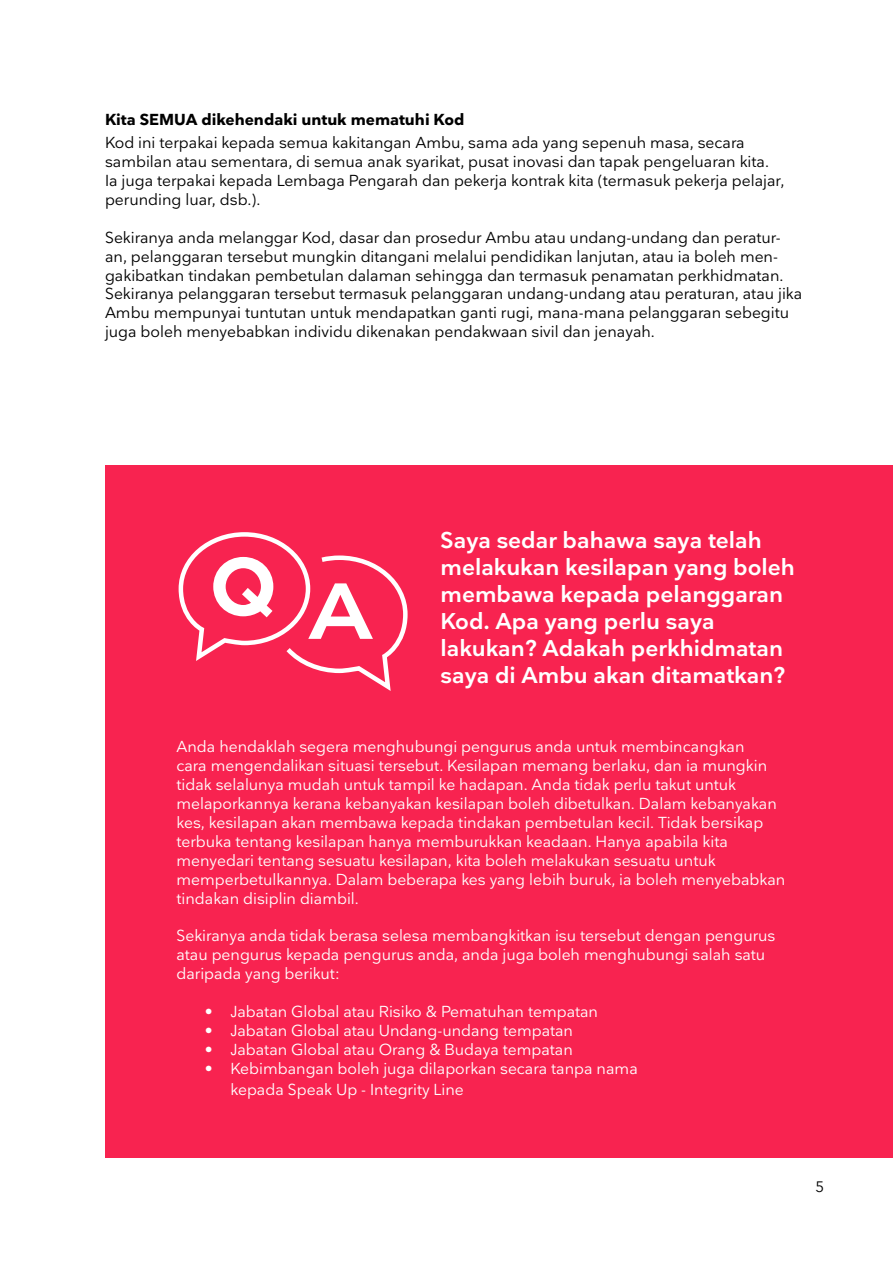
<style>
.page{position:relative;width:893px;height:1263px;background:#fff}
.page>*{position:absolute;margin:0;border:0;box-sizing:border-box;transform-origin:0 0}
.t1{font:700 84.45px "Noir No 1";color:#fff}
.t2{font:600 22.5px/27px "Nationale";color:#fff}
.t3{font:15.75px/18.9px "Nationale";color:#fff}
.t4{font:15.75px/18.9px "Nationale";color:#000}
.t5{font:700 15.75px "Nationale";color:#000}
.t6{font:15px "Nationale";color:#000}
</style>
<div class="page">
<div style="left:105px;top:465px;width:788px;height:693px;background:#f82350"></div>
<svg style="left:179px;top:532px;width:229px;height:159px"></svg>
<p class="t5" style="left:105px;top:109px;width:361px">Kita SEMUA dikehendaki untuk mematuhi Kod</p>
<p class="t4" style="left:105px;top:133px;width:681px">Kod ini terpakai kepada semua kakitangan Ambu, sama ada yang sepenuh masa, secara sambilan atau sementara, di semua anak syarikat, pusat inovasi dan tapak pengeluaran kita.<br>Ia juga terpakai kepada Lembaga Pengarah dan pekerja kontrak kita (termasuk pekerja pelajar, perunding luar, dsb.).</p>
<p class="t4" style="left:105px;top:227px;width:699px">Sekiranya anda melanggar Kod, dasar dan prosedur Ambu atau undang-undang dan peratur&shy;an, pelanggaran tersebut mungkin ditangani melalui pendidikan lanjutan, atau ia boleh men&shy;gakibatkan tindakan pembetulan dalaman sehingga dan termasuk penamatan perkhidmatan.<br>Sekiranya pelanggaran tersebut termasuk pelanggaran undang-undang atau peraturan, atau jika Ambu mempunyai tuntutan untuk mendapatkan ganti rugi, mana-mana pelanggaran sebegitu juga boleh menyebabkan individu dikenakan pendakwaan sivil dan jenayah.</p>
<h1 class="t1" style="left:210px;top:523px;width:164px">Q <sub>A</sub></h1>
<h2 class="t2" style="left:440px;top:526px;width:356px">Saya sedar bahawa saya telah melakukan kesilapan yang boleh membawa kepada pelanggaran<br>Kod. Apa yang perlu saya lakukan? Adakah perkhidmatan saya di Ambu akan ditamatkan?</h2>
<p class="t3" style="left:176px;top:737px;width:610px">Anda hendaklah segera menghubungi pengurus anda untuk membincangkan<br>cara mengendalikan situasi tersebut. Kesilapan memang berlaku, dan ia mungkin tidak selalunya mudah untuk tampil ke hadapan. Anda tidak perlu takut untuk melaporkannya kerana kebanyakan kesilapan boleh dibetulkan. Dalam kebanyakan kes, kesilapan akan membawa kepada tindakan pembetulan kecil. Tidak bersikap terbuka tentang kesilapan hanya memburukkan keadaan. Hanya apabila kita menyedari tentang sesuatu kesilapan, kita boleh melakukan sesuatu untuk memperbetulkannya. Dalam beberapa kes yang lebih buruk, ia boleh menyebabkan tindakan disiplin diambil.</p>
<p class="t3" style="left:176px;top:926px;width:600px">Sekiranya anda tidak berasa selesa membangkitkan isu tersebut dengan pengurus atau pengurus kepada pengurus anda, anda juga boleh menghubungi salah satu daripada yang berikut:</p>
<p class="t3" style="left:205px;top:1002px;width:395px">• Jabatan Global atau Risiko &amp; Pematuhan tempatan</p>
<p class="t3" style="left:205px;top:1021px;width:370px">• Jabatan Global atau Undang-undang tempatan</p>
<p class="t3" style="left:205px;top:1039px;width:369px">• Jabatan Global atau Orang &amp; Budaya tempatan</p>
<p class="t3" style="left:230px;top:1057px;width:409px;line-height:21.6px;text-indent:-25px">• Kebimbangan boleh juga dilaporkan secara tanpa nama kepada Speak Up - Integrity Line</p>
<p class="t6" style="left:815px;top:1178px;width:10px">5</p>
</div>
